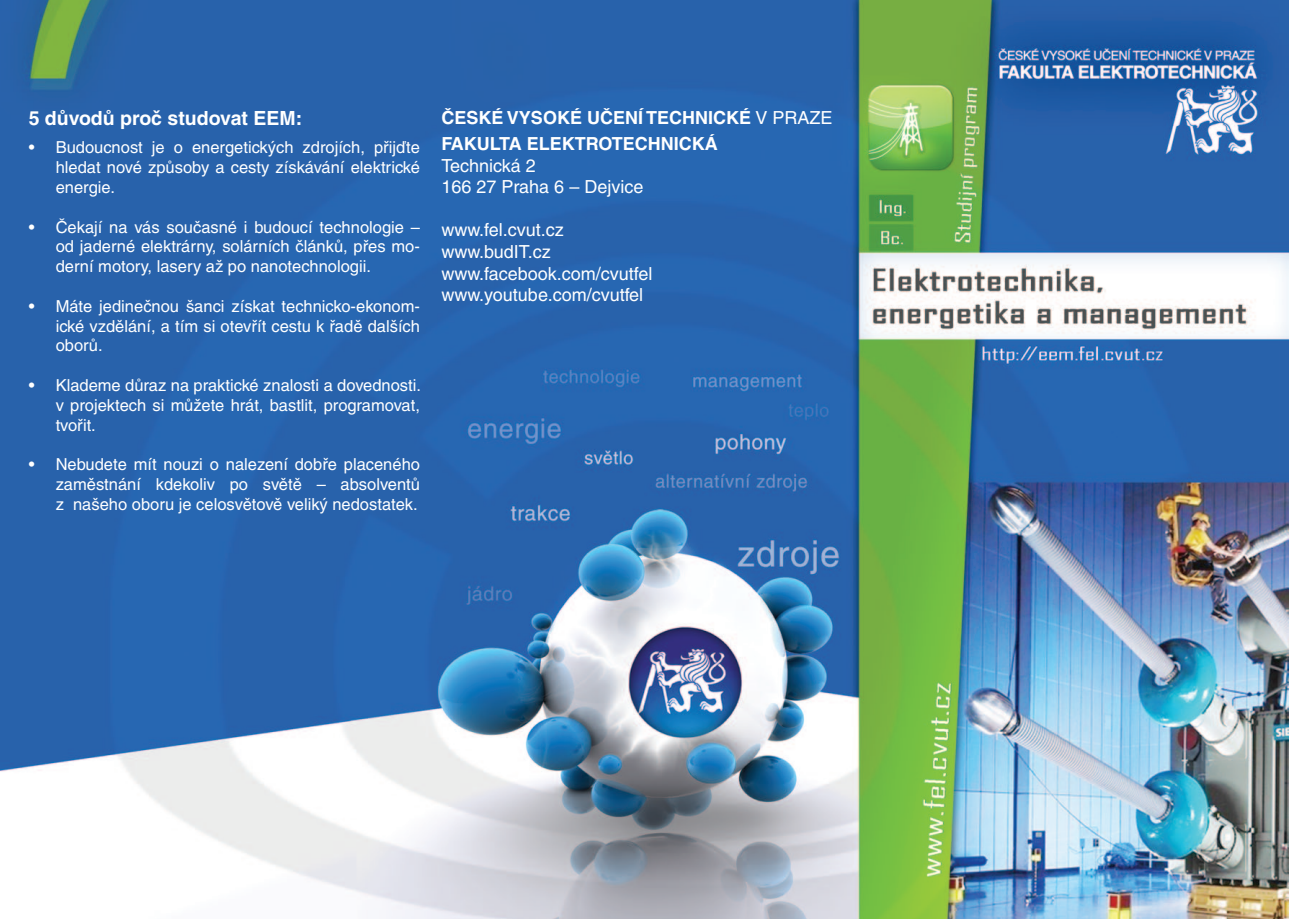
<style>
.page{position:relative;width:1289px;height:919px;background:#fff}
.page>*{position:absolute;margin:0;border:0;box-sizing:border-box;transform-origin:0 0}
.t1{font:700 19.5px "Helvetica CE";color:#fff}
.t2{font:18px/21.6px "Helvetica CE";color:#fff}
.t3{font:700 18px/26.1px "Helvetica CE";color:#fff}
.t4{font:16.5px/19.8px "Helvetica CE";color:#fff;text-align:justify}
.s1{font-weight:400}
</style>
<div class="page">
<img style="left:0;top:0;width:1288px;height:918px">
<p class="t1" style="left:29px;top:107px;width:275px">5 DŮVODŮ PROČ STUDOVAT EEM:</p>
<p class="t4" style="left:56px;top:138px;width:366px;text-indent:-27px">• Budoucnost je o energetických zdrojích, přijďte hledat nové způsoby a cesty získávání elektrické energie.</p>
<p class="t4" style="left:56px;top:217px;width:366px;text-indent:-27px">• Čekají na vás současné i budoucí technologie – od jaderné elektrárny, solárních článků, přes mo&shy;derní motory, lasery až po nanotechnologii.</p>
<p class="t4" style="left:56px;top:296px;width:366px;text-indent:-27px">• Máte jedinečnou šanci získat technicko-ekonom&shy;ické vzdělání, a tím si otevřít cestu k řadě dalších oborů.</p>
<p class="t4" style="left:56px;top:375px;width:367px;text-indent:-27px">• Klademe důraz na praktické znalosti a dovednosti. v projektech si můžete hrát, bastlit, programovat, tvořit.</p>
<p class="t4" style="left:56px;top:454px;width:366px;text-indent:-27px">• Nebudete mít nouzi o nalezení dobře placeného zaměstnání kdekoliv po světě – absolventů z našeho oboru je celosvětově veliký nedostatek.</p>
<p class="t3" style="left:441px;top:104px;width:390px">ČESKÉ VYSOKÉ UČENÍ TECHNICKÉ <span class="s1">v Praze<br></span>FAKULTA ELEKTROTECHNICKÁ</p>
<p class="t2" style="left:441px;top:154px;width:203px">Technická 2<br>166 27 Praha 6 – Dejvice</p>
<p class="t2" style="left:441px;top:219px;width:212px">www.fel.cvut.cz www.budIT.cz www.facebook.com/cvutfel www.youtube.com/cvutfel</p>
</div>
